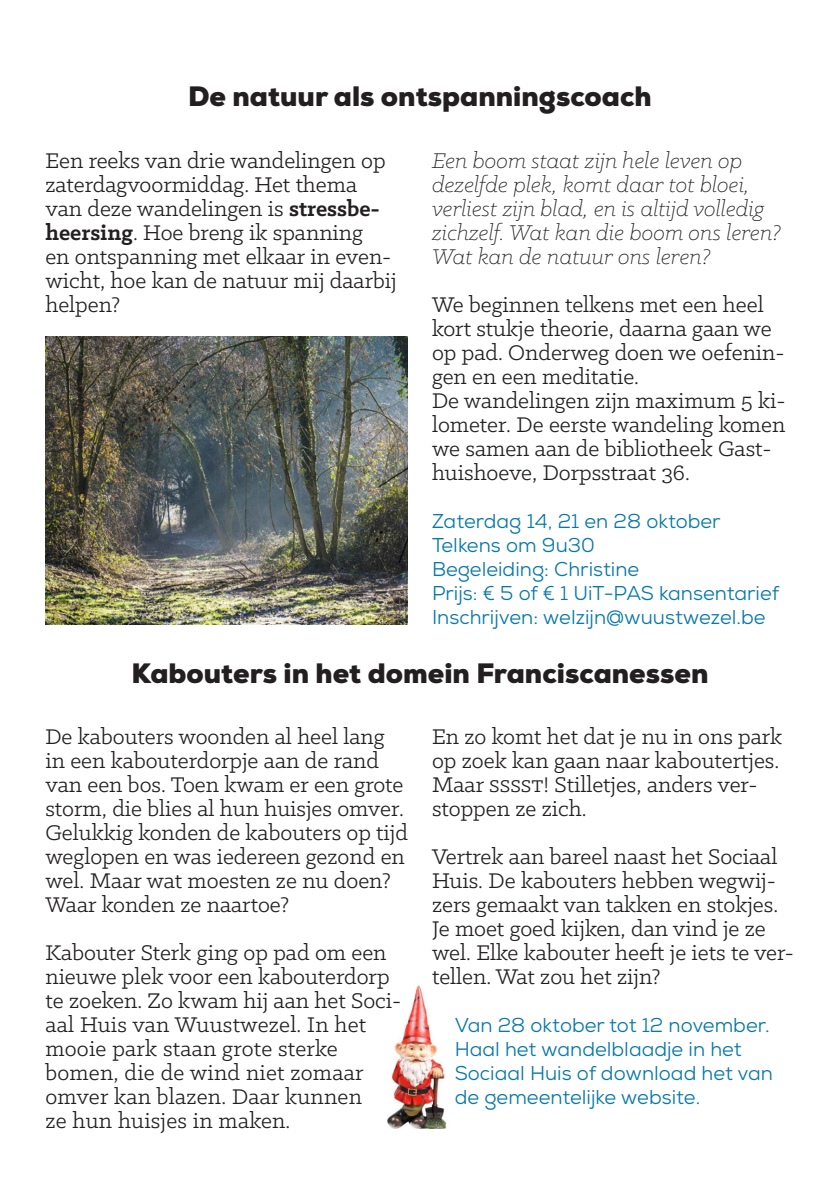
<style>
.page{position:relative;width:840px;height:1191px;background:#fff}
.page>*{position:absolute;margin:0;border:0;box-sizing:border-box;transform-origin:0 0}
.t1{font:900 28px "Nexa";color:#231f20}
.t2{font:24px/24px "Klinic Slab";color:#231f20}
.t3{font:italic 300 24px/24px "Klinic Slab";color:#231f20}
.t4{font:20px/24px "Nexa";color:#0778aa}
.s1{font-weight:700}
</style>
<div class="page">
<img style="left:45px;top:336px;width:363px;height:288px">
<img style="left:387px;top:985px;width:60px;height:143px">
<p class="t1" style="left:188px;top:79px;width:465px">De natuur als ontspanningscoach</p>
<p class="t2" style="left:45px;top:148px;width:352px">Een reeks van drie wandelingen op zaterdagvoormiddag. Het thema van deze wandelingen is <span class="s1">stressbe&shy;heersing</span>. Hoe breng ik spanning<br>en ontspanning met elkaar in even&shy;wicht, hoe kan de natuur mij daarbij helpen?</p>
<p class="t3" style="left:432px;top:148px;width:350px">Een boom staat zijn hele leven op dezelfde plek, komt daar tot bloei, verliest zijn blad, en is altijd volledig zichzelf. Wat kan die boom ons leren?<br>Wat kan de natuur ons leren?</p>
<p class="t2" style="left:432px;top:292px;width:355px">We beginnen telkens met een heel kort stukje theorie, daarna gaan we op pad. Onderweg doen we oefenin&shy;gen en een meditatie.<br>De wandelingen zijn maximum 5 ki&shy;lometer. De eerste wandeling komen we samen aan de bibliotheek Gast&shy;huishoeve, Dorpsstraat 36.</p>
<p class="t4" style="left:432px;top:509px;width:290px">Zaterdag 14, 21 en 28 oktober</p>
<p class="t4" style="left:432px;top:533px;width:164px">Telkens om 9u30</p>
<p class="t4" style="left:432px;top:557px;width:209px">Begeleiding: Christine</p>
<p class="t4" style="left:432px;top:581px;width:348px">Prijs: € 5 of € 1 UiT-PAS kansentarief</p>
<p class="t4" style="left:432px;top:605px;width:335px">Inschrijven: welzijn@wuustwezel.be</p>
<p class="t1" style="left:131px;top:655px;width:578px">Kabouters in het domein Franciscanessen</p>
<p class="t2" style="left:45px;top:724px;width:364px">De kabouters woonden al heel lang in een kabouterdorpje aan de rand van een bos. Toen kwam er een grote storm, die blies al hun huisjes omver.<br>Gelukkig konden de kabouters op tijd weglopen en was iedereen gezond en wel. Maar wat moesten ze nu doen?<br>Waar konden ze naartoe?</p>
<p class="t2" style="left:45px;top:940px;width:357px">Kabouter Sterk ging op pad om een nieuwe plek voor een kabouterdorp te zoeken. Zo kwam hij aan het Soci&shy;aal Huis van Wuustwezel. In het mooie park staan grote sterke bomen, die de wind niet zomaar omver kan blazen. Daar kunnen<br>ze hun huisjes in maken.</p>
<p class="t2" style="left:432px;top:724px;width:351px">En zo komt het dat je nu in ons park op zoek kan gaan naar kaboutertjes.<br>Maar sssst! Stilletjes, anders ver&shy;stoppen ze zich.</p>
<p class="t2" style="left:432px;top:844px;width:363px">Vertrek aan bareel naast het Sociaal Huis. De kabouters hebben wegwij&shy;zers gemaakt van takken en stokjes.<br>Je moet goed kijken, dan vind je ze wel. Elke kabouter heeft je iets te ver&shy;tellen. Wat zou het zijn?</p>
<p class="t4" style="left:454px;top:1013px;width:320px">Van 28 oktober tot 12 november.<br>Haal het wandelblaadje in het<br>Sociaal Huis of download het van de gemeentelijke website.</p>
</div>
